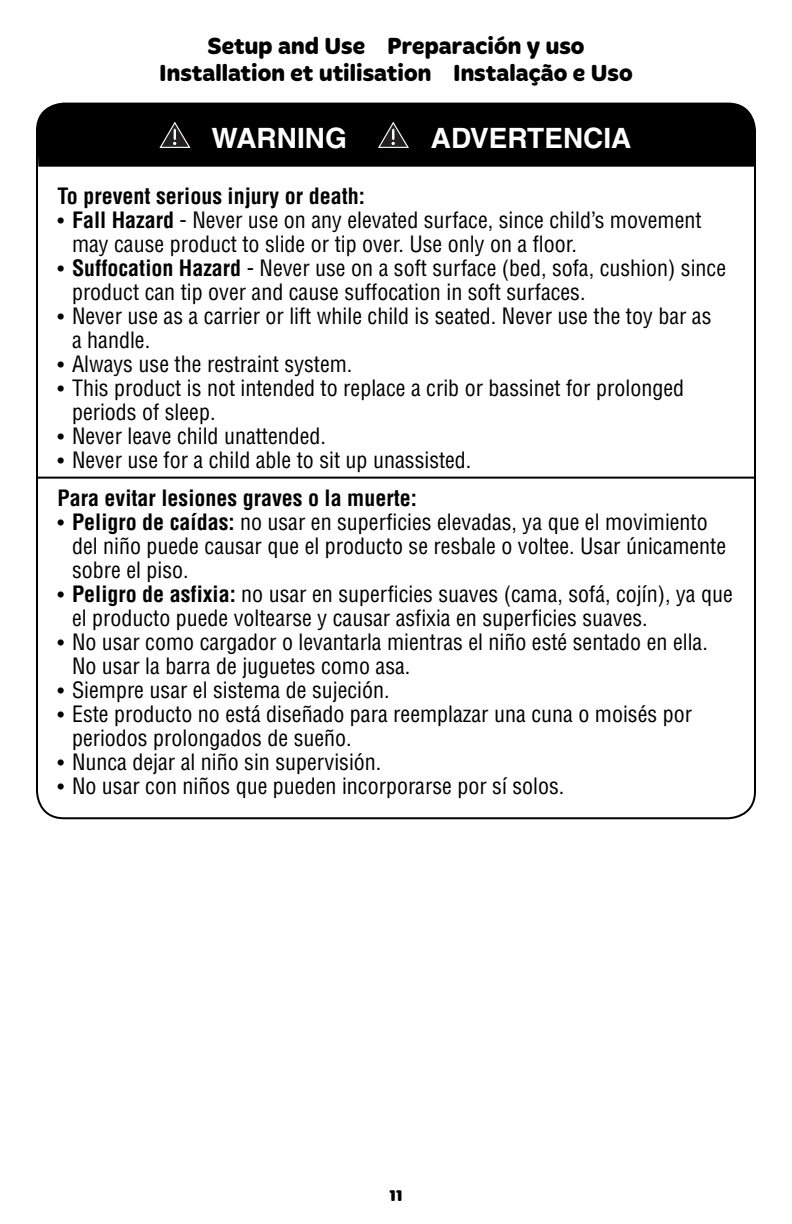
<style>
.page{position:relative;width:792px;height:1224px;background:#fff}
.page>*{position:absolute;margin:0;border:0;box-sizing:border-box;transform-origin:0 0}
.t1{font:700 28px "Helvetica LT Std";color:#fff}
.t2{font:700 24px/27px "Merge Pro";color:#000;text-align:center}
.t3{font:condensed 22px/24px "Helvetica LT Std";color:#000}
.t4{font:700 condensed 22px "Helvetica LT Std";color:#000}
.t5{font:700 16px "Merge Pro";color:#000}
.s1{font-size:20px}
.s2{font-weight:700}
</style>
<div class="page">
<div style="left:37px;top:104px;width:718px;height:63px;background:#000"></div>
<svg style="left:159px;top:122px;width:32px;height:26px"></svg>
<svg style="left:378px;top:122px;width:31px;height:26px"></svg>
<hr style="left:37px;top:477px;width:719px;height:2px;background:#000">
<p class="t2" style="left:159px;top:34px;width:475px">Setup and Use Preparación y uso<br>Installation et utilisation Instalação e Uso</p>
<p class="t1" style="left:212px;top:128px;width:137px">WARNING</p>
<p class="t1" style="left:431px;top:128px;width:202px">ADVERTENCIA</p>
<p class="t4" style="left:58px;top:188px;width:309px">To prevent serious injury or death:</p>
<p class="t3" style="left:72px;top:210px;width:631px;text-indent:-14px"><span class="s1">•</span> <span class="s2">Fall Hazard</span> - Never use on any elevated surface, since child’s movement may cause product to slide or tip over. Use only on a floor.</p>
<p class="t3" style="left:72px;top:258px;width:656px;text-indent:-14px"><span class="s1">•</span> <span class="s2">Suffocation Hazard</span> - Never use on a soft surface (bed, sofa, cushion) since product can tip over and cause suffocation in soft surfaces.</p>
<p class="t3" style="left:72px;top:306px;width:641px;text-indent:-14px"><span class="s1">•</span> Never use as a carrier or lift while child is seated. Never use the toy bar as a handle.</p>
<p class="t3" style="left:58px;top:354px;width:296px"><span class="s1">•</span> Always use the restraint system.</p>
<p class="t3" style="left:72px;top:378px;width:614px;text-indent:-14px"><span class="s1">•</span> This product is not intended to replace a crib or bassinet for prolonged periods of sleep.</p>
<p class="t3" style="left:58px;top:426px;width:270px"><span class="s1">•</span> Never leave child unattended.</p>
<p class="t3" style="left:58px;top:443px;width:415px;line-height:38.4px"><span class="s1">•</span> Never use for a child able to sit up unassisted.<br><span class="s2">Para evitar lesiones graves o la muerte:</span></p>
<p class="t3" style="left:72px;top:512px;width:656px;text-indent:-14px"><span class="s1">•</span> <span class="s2">Peligro de caídas:</span> no usar en superficies elevadas, ya que el movimiento del niño puede causar que el producto se resbale o voltee. Usar únicamente sobre el piso.</p>
<p class="t3" style="left:72px;top:584px;width:662px;text-indent:-14px"><span class="s1">•</span> <span class="s2">Peligro de asfixia:</span> no usar en superficies suaves (cama, sofá, cojín), ya que el producto puede voltearse y causar asfixia en superficies suaves.</p>
<p class="t3" style="left:72px;top:632px;width:637px;text-indent:-14px"><span class="s1">•</span> No usar como cargador o levantarla mientras el niño esté sentado en ella.<br>No usar la barra de juguetes como asa.</p>
<p class="t3" style="left:58px;top:680px;width:334px"><span class="s1">•</span> Siempre usar el sistema de sujeción.</p>
<p class="t3" style="left:72px;top:704px;width:622px;text-indent:-14px"><span class="s1">•</span> Este producto no está diseñado para reemplazar una cuna o moisés por periodos prolongados de sueño.</p>
<p class="t3" style="left:58px;top:752px;width:325px"><span class="s1">•</span> Nunca dejar al niño sin supervisión.</p>
<p class="t3" style="left:58px;top:776px;width:508px"><span class="s1">•</span> No usar con niños que pueden incorporarse por sí solos.</p>
<p class="t5" style="left:389px;top:1190px;width:15px">11</p>
</div>
